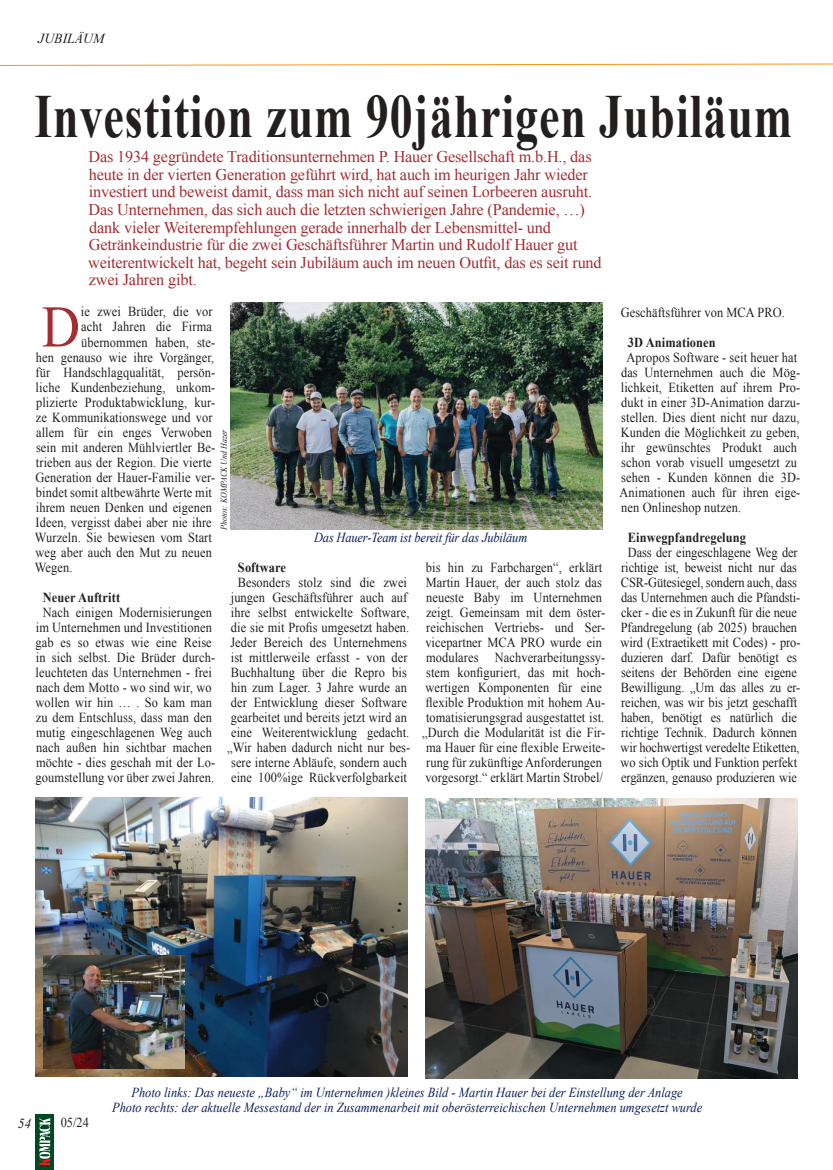
<style>
.page{position:relative;width:833px;height:1170px;background:#fff}
.page>*{position:absolute;margin:0;border:0;box-sizing:border-box;transform-origin:0 0}
.t1{font:700 61.25px "Times New Roman";letter-spacing:.02em;color:#241f1f;scale:.75 1}
.t2{font:59px "Times New Roman";color:#a32d31;scale:.9 1}
.t3{font:16.25px/17.5px "Times New Roman";letter-spacing:-.01em;color:#a32d31}
.t4{font:13.75px/15px "Times New Roman";letter-spacing:.01em;color:#241f1f;text-align:center;scale:.9 1}
.t5{font:italic 13.75px/15px "Times New Roman";color:#0a1e5d;text-align:center;scale:.9 1}
.t6{font:700 13.75px "Times New Roman";letter-spacing:.01em;color:#241f1f;scale:.9 1}
.t7{font:italic 13.75px "Times New Roman";color:#241f1f}
.t8{font:italic 8.75px "Times New Roman";color:#241f1f;scale:.9 1}
</style>
<div class="page">
<div style="left:35px;top:1114px;width:19px;height:55px;background:#004a21"></div>
<svg style="left:0;top:63px;width:833px;height:3px"></svg>
<svg style="left:39px;top:1118px;width:12px;height:47px"></svg>
<img style="left:230px;top:302px;width:372px;height:227px">
<img style="left:425px;top:798px;width:372px;height:280px">
<img style="left:35px;top:797px;width:372px;height:279px">
<img style="left:43px;top:955px;width:141px;height:113px">
<p class="t7" style="left:38px;top:34px;width:68px">JUBILÄUM</p>
<h1 class="t1" style="left:34px;top:95px;width:1011px">Investition zum 90jährigen Jubiläum</h1>
<p class="t3" style="left:88px;top:150px;width:515px">Das 1934 gegründete Traditionsunternehmen P. Hauer Gesellschaft m.b.H., das heute in der vierten Generation geführt wird, hat auch im heurigen Jahr wieder investiert und beweist damit, dass man sich nicht auf seinen Lorbeeren ausruht.<br>Das Unternehmen, das sich auch die letzten schwierigen Jahre (Pandemie, …) dank vieler Weiterempfehlungen gerade innerhalb der Lebensmittel- und Getränkeindustrie für die zwei Geschäftsführer Martin und Rudolf Hauer gut weiterentwickelt hat, begeht sein Jubiläum auch im neuen Outfit, das es seit rund zwei Jahren gibt.</p>
<h2 class="t2" style="left:42px;top:305px;width:44px">D</h2>
<p class="t4" style="left:81px;top:306px;width:148px">ie zwei Brüder, die vor</p>
<p class="t4" style="left:81px;top:321px;width:147px">acht Jahren die Firma</p>
<p class="t4" style="left:81px;top:336px;width:150px">übernommen haben, ste-</p>
<p class="t4" style="left:36px;top:351px;width:200px">hen genauso wie ihre Vorgänger,</p>
<p class="t4" style="left:36px;top:366px;width:201px">für Handschlagqualität, persön-</p>
<p class="t4" style="left:36px;top:381px;width:201px">liche Kundenbeziehung, unkom-</p>
<p class="t4" style="left:36px;top:396px;width:201px">plizierte Produktabwicklung, kur-</p>
<p class="t4" style="left:36px;top:411px;width:198px">ze Kommunikationswege und vor</p>
<p class="t4" style="left:36px;top:426px;width:197px">allem für ein enges Verwoben</p>
<p class="t4" style="left:36px;top:441px;width:201px">sein mit anderen Mühlviertler Be-</p>
<p class="t4" style="left:36px;top:456px;width:197px">trieben aus der Region. Die vierte</p>
<p class="t4" style="left:36px;top:471px;width:201px">Generation der Hauer-Familie ver-</p>
<p class="t4" style="left:36px;top:486px;width:197px">bindet somit altbewährte Werte mit</p>
<p class="t4" style="left:36px;top:501px;width:197px">ihrem neuen Denken und eigenen</p>
<p class="t4" style="left:36px;top:516px;width:197px">Ideen, vergisst dabei aber nie ihre</p>
<p class="t4" style="left:35px;top:531px;width:198px">Wurzeln. Sie bewiesen vom Start</p>
<p class="t4" style="left:35px;top:546px;width:198px">weg aber auch den Mut zu neuen</p>
<p class="t4" style="left:35px;top:561px;width:43px">Wegen.</p>
<p class="t6" style="left:43px;top:592px;width:87px">Neuer Auftritt</p>
<p class="t4" style="left:35px;top:606px;width:201px">Nach einigen Modernisierungen im Unternehmen und Investitionen gab es so etwas wie eine Reise in sich selbst. Die Brüder durch&shy;leuchteten das Unternehmen - frei nach dem Motto - wo sind wir, wo wollen wir hin … . So kam man zu dem Entschluss, dass man den mutig eingeschlagenen Weg auch nach außen hin sichtbar machen möchte - dies geschah mit der Lo&shy;goumstellung vor über zwei Jahren.</p>
<p class="t8" style="left:221px;top:529px;width:113px;rotate:-90deg">Photos: KOMPACK Und Hazer</p>
<p class="t5" style="left:314px;top:530px;width:238px">Das Hauer-Team ist bereit für das Jubiläum</p>
<p class="t4" style="left:422px;top:561px;width:205px;text-align:left">bis hin zu Farbchargen“, erklärt Martin Hauer, der auch stolz das neueste Baby im Unternehmen zeigt. Gemeinsam mit dem öster&shy;reichischen Vertriebs- und Ser&shy;vicepartner MCA PRO wurde ein modulares Nachverarbeitungssy&shy;stem konfiguriert, das mit hoch&shy;wertigen Komponenten für eine flexible Produktion mit hohem Au&shy;tomatisierungsgrad ausgestattet ist. „Durch die Modularität ist die Fir&shy;ma Hauer für eine flexible Erweite&shy;rung für zukünftige Anforderungen vorgesorgt.“ erklärt Martin Strobel/</p>
<p class="t6" style="left:238px;top:562px;width:55px">Software</p>
<p class="t4" style="left:227px;top:576px;width:205px">Besonders stolz sind die zwei jungen Geschäftsführer auch auf ihre selbst entwickelte Software, die sie mit Profis umgesetzt haben.<br>Jeder Bereich des Unternehmens ist mittlerweile erfasst - von der Buchhaltung über die Repro bis hin zum Lager. 3 Jahre wurde an der Entwicklung dieser Software gearbeitet und bereits jetzt wird an eine Weiterentwicklung gedacht. „Wir haben dadurch nicht nur bes&shy;sere interne Abläufe, sondern auch eine 100%ige Rückverfolgbarkeit</p>
<p class="t4" style="left:620px;top:306px;width:184px">Geschäftsführer von MCA PRO.</p>
<p class="t6" style="left:628px;top:337px;width:99px">3D Animationen</p>
<p class="t4" style="left:619px;top:351px;width:202px;text-align:left;text-indent:7px">Apropos Software - seit heuer hat das Unternehmen auch die Mög&shy;lichkeit, Etiketten auf ihrem Pro&shy;dukt in einer 3D-Animation darzu&shy;stellen. Dies dient nicht nur dazu,<br>Kunden die Möglichkeit zu geben, ihr gewünschtes Produkt auch schon vorab visuell umgesetzt zu sehen - Kunden können die 3D-<br>Animationen auch für ihren eige&shy;nen Onlineshop nutzen.</p>
<p class="t6" style="left:628px;top:532px;width:133px">Einwegpfandregelung</p>
<p class="t4" style="left:620px;top:546px;width:201px">Dass der eingeschlagene Weg der richtige ist, beweist nicht nur das CSR-Gütesiegel, sondern auch, dass das Unternehmen auch die Pfandsti&shy;cker - die es in Zukunft für die neue Pfandregelung (ab 2025) brauchen wird (Extraetikett mit Codes) - pro&shy;duzieren darf. Dafür benötigt es seitens der Behörden eine eigene Bewilligung. „Um das alles zu er&shy;reichen, was wir bis jetzt geschafft haben, benötigt es natürlich die richtige Technik. Dadurch können wir hochwertigst veredelte Etiketten, wo sich Optik und Funktion perfekt ergänzen, genauso produzieren wie</p>
<p class="t7" style="left:18px;top:1117px;width:15px">54</p>
<p class="t4" style="left:61px;top:1114px;width:33px">05/24</p>
<p class="t5" style="left:112px;top:1086px;width:657px">Photo links: Das neueste „Baby“ im Unternehmen )kleines Bild - Martin Hauer bei der Einstellung der Anlage<br>Photo rechts: der aktuelle Messestand der in Zusammenarbeit mit oberösterreichischen Unternehmen umgesetzt wurde</p>
</div>
